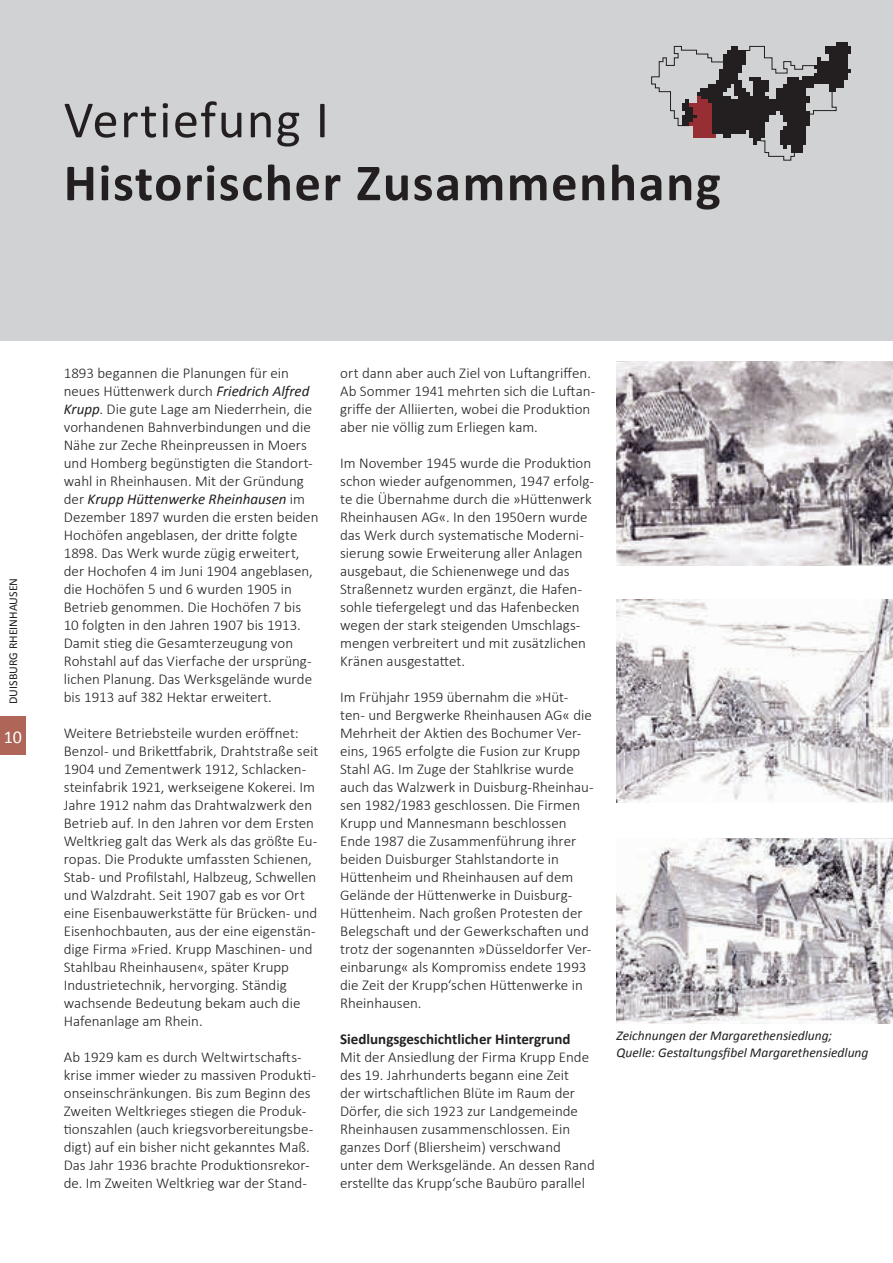
<style>
.page{position:relative;width:893px;height:1263px;background:#fff}
.page>*{position:absolute;margin:0;border:0;box-sizing:border-box;transform-origin:0 0}
.t1{font:700 52.5px "Calibri";letter-spacing:.03em;color:#231f20}
.t2{font:52.5px "Calibri";color:#231f20}
.t3{font:18px "Calibri";color:#fff}
.t4{font:300 15px/18px "Calibri";color:#231f20}
.t5{font:700 15px "Calibri";color:#231f20}
.t6{font:italic 13.5px/17.4px "Calibri";color:#231f20}
.t7{font:12px "Calibri";color:#231f20}
.s1{font-weight:400;font-style:italic}
</style>
<div class="page">
<div style="left:0;top:0;width:893px;height:340px;background:#d1d2d4"></div>
<svg style="left:651px;top:43px;width:200px;height:118px"></svg>
<img style="left:617px;top:361px;width:276px;height:205px">
<img style="left:617px;top:600px;width:276px;height:203px">
<img style="left:617px;top:838px;width:276px;height:186px">
<div style="left:0;top:717px;width:26px;height:38px;background:#af6658"></div>
<h1 class="t2" style="left:64px;top:87px;width:267px">Vertiefung I</h1>
<h1 class="t1" style="left:64px;top:150px;width:659px">Historischer Zusammenhang</h1>
<p class="t7" style="left:6px;top:704px;width:128px;rotate:-90deg">DUISBURG RHEINHAUSEN</p>
<p class="t3" style="left:4px;top:725px;width:20px">10</p>
<p class="t4" style="left:64px;top:364px;width:256px">1893 begannen die Planungen für ein neues Hüttenwerk durch <span class="s1">Friedrich Alfred Krupp</span>. Die gute Lage am Niederrhein, die vorhandenen Bahnverbindungen und die Nähe zur Zeche Rheinpreussen in Moers und Homberg begünstigten die Standort&shy;wahl in Rheinhausen. Mit der Gründung der <span class="s1">Krupp Hüttenwerke Rheinhausen</span> im Dezember 1897 wurden die ersten beiden Hochöfen angeblasen, der dritte folgte 1898. Das Werk wurde zügig erweitert, der Hochofen 4 im Juni 1904 angeblasen, die Hochöfen 5 und 6 wurden 1905 in Betrieb genommen. Die Hochöfen 7 bis 10 folgten in den Jahren 1907 bis 1913.<br>Damit stieg die Gesamterzeugung von Rohstahl auf das Vierfache der ursprüng&shy;lichen Planung. Das Werksgelände wurde bis 1913 auf 382 Hektar erweitert.</p>
<p class="t4" style="left:64px;top:724px;width:256px">Weitere Betriebsteile wurden eröffnet:<br>Benzol- und Brikettfabrik, Drahtstraße seit 1904 und Zementwerk 1912, Schlacken&shy;steinfabrik 1921, werkseigene Kokerei. Im Jahre 1912 nahm das Drahtwalzwerk den Betrieb auf. In den Jahren vor dem Ersten Weltkrieg galt das Werk als das größte Eu&shy;ropas. Die Produkte umfassten Schienen, Stab- und Profilstahl, Halbzeug, Schwellen und Walzdraht. Seit 1907 gab es vor Ort eine Eisenbauwerkstätte für Brücken- und Eisenhochbauten, aus der eine eigenstän&shy;dige Firma »Fried. Krupp Maschinen- und Stahlbau Rheinhausen«, später Krupp Industrietechnik, hervorging. Ständig wachsende Bedeutung bekam auch die Hafenanlage am Rhein.</p>
<p class="t4" style="left:64px;top:1048px;width:254px">Ab 1929 kam es durch Weltwirtschafts&shy;krise immer wieder zu massiven Produkti&shy;onseinschränkungen. Bis zum Beginn des Zweiten Weltkrieges stiegen die Produk&shy;tionszahlen (auch kriegsvorbereitungsbe&shy;digt) auf ein bisher nicht gekanntes Maß.<br>Das Jahr 1936 brachte Produktionsrekor&shy;de. Im Zweiten Weltkrieg war der Stand-</p>
<p class="t4" style="left:340px;top:364px;width:257px">ort dann aber auch Ziel von Luftangriffen.<br>Ab Sommer 1941 mehrten sich die Luftan&shy;griffe der Alliierten, wobei die Produktion aber nie völlig zum Erliegen kam.</p>
<p class="t4" style="left:340px;top:454px;width:255px">Im November 1945 wurde die Produktion schon wieder aufgenommen, 1947 erfolg&shy;te die Übernahme durch die »Hüttenwerk Rheinhausen AG«. In den 1950ern wurde das Werk durch systematische Moderni&shy;sierung sowie Erweiterung aller Anlagen ausgebaut, die Schienenwege und das Straßennetz wurden ergänzt, die Hafen&shy;sohle tiefergelegt und das Hafenbecken wegen der stark steigenden Umschlags&shy;mengen verbreitert und mit zusätzlichen Kränen ausgestattet.</p>
<p class="t4" style="left:340px;top:688px;width:255px">Im Frühjahr 1959 übernahm die »Hüt&shy;ten- und Bergwerke Rheinhausen AG« die Mehrheit der Aktien des Bochumer Ver&shy;eins, 1965 erfolgte die Fusion zur Krupp Stahl AG. Im Zuge der Stahlkrise wurde auch das Walzwerk in Duisburg-Rheinhau&shy;sen 1982/1983 geschlossen. Die Firmen Krupp und Mannesmann beschlossen Ende 1987 die Zusammenführung ihrer beiden Duisburger Stahlstandorte in Hüttenheim und Rheinhausen auf dem Gelände der Hüttenwerke in Duisburg-Hüttenheim. Nach großen Protesten der Belegschaft und der Gewerkschaften und trotz der sogenannten »Düsseldorfer Ver&shy;einbarung« als Kompromiss endete 1993 die Zeit der Krupp‘schen Hüttenwerke in Rheinhausen.</p>
<p class="t5" style="left:340px;top:1030px;width:232px">Siedlungsgeschichtlicher Hintergrund</p>
<p class="t4" style="left:340px;top:1048px;width:256px">Mit der Ansiedlung der Firma Krupp Ende des 19. Jahrhunderts begann eine Zeit<br>der wirtschaftlichen Blüte im Raum der Dörfer, die sich 1923 zur Landgemeinde Rheinhausen zusammenschlossen. Ein ganzes Dorf (Bliersheim) verschwand unter dem Werksgelände. An dessen Rand erstellte das Krupp‘sche Baubüro parallel</p>
<p class="t6" style="left:617px;top:1026px;width:253px">Zeichnungen der Margarethensiedlung;<br>Quelle: Gestaltungsfibel Margarethensiedlung</p>
</div>
